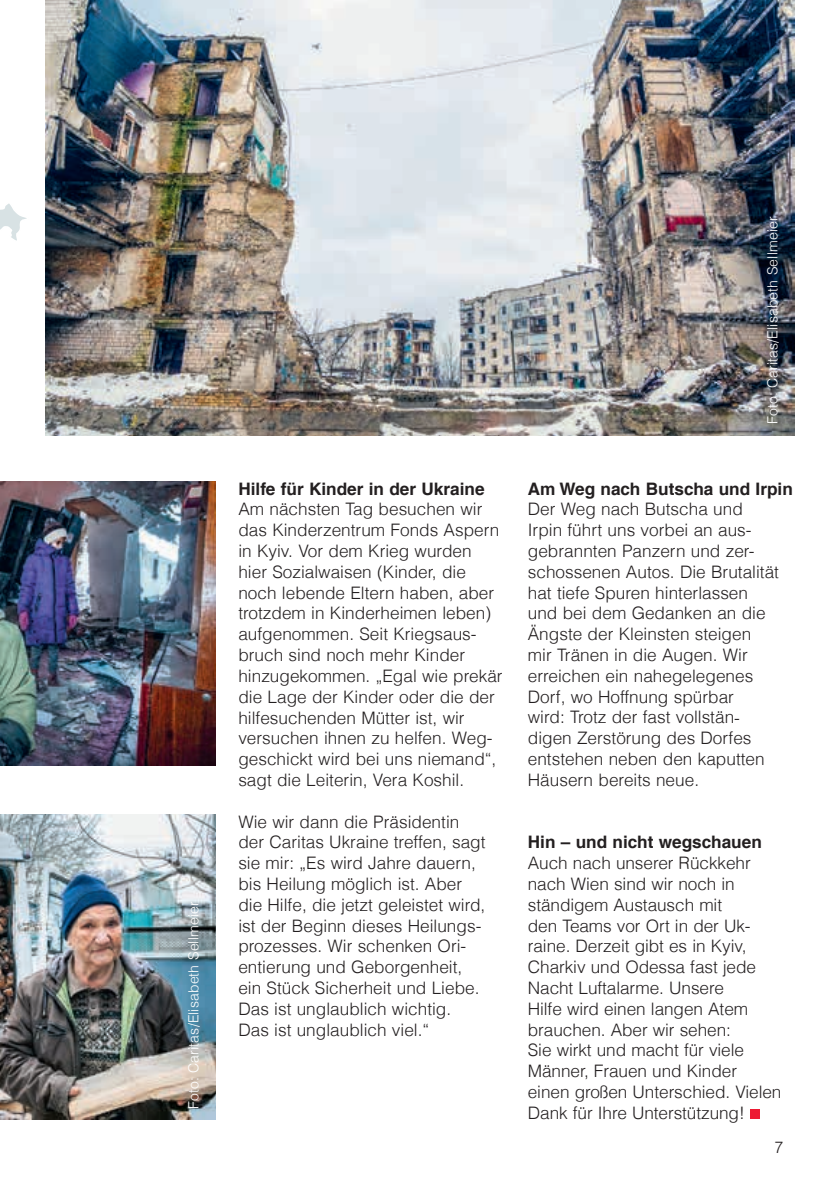
<style>
.page{position:relative;width:840px;height:1191px;background:#fff}
.page>*{position:absolute;margin:0;border:0;box-sizing:border-box;transform-origin:0 0}
.t1{font:300 17.2px/20.8px "Helvetica LT Com";color:#231f20}
.t2{font:700 17.2px "Helvetica LT Com";color:#231f20}
.t3{font:300 16px "Helvetica LT Com";color:#231f20}
.t4{font:300 14px "Helvetica LT Com";letter-spacing:.01em;color:#fff}
</style>
<div class="page">
<svg style="left:0;top:203px;width:27px;height:38px"></svg>
<img style="left:45px;top:0;width:749px;height:435px">
<img style="left:0;top:815px;width:215px;height:304px">
<img style="left:0;top:481px;width:215px;height:284px">
<div style="left:749px;top:1109px;width:10px;height:9px;background:#ed1a33"></div>
<p class="t4" style="left:185px;top:1109px;width:209px;rotate:-90deg">Foto: Caritas/Elisabeth Sellmeier</p>
<p class="t2" style="left:238px;top:478px;width:247px">Hilfe für Kinder in der Ukraine</p>
<p class="t1" style="left:238px;top:499px;width:265px">Am nächsten Tag besuchen wir das Kinderzentrum Fonds Aspern in Kyiv. Vor dem Krieg wurden hier Sozialwaisen (Kinder, die noch lebende Eltern haben, aber trotzdem in Kinderheimen leben) aufgenommen. Seit Kriegsaus&shy;bruch sind noch mehr Kinder hinzugekommen. „Egal wie prekär die Lage der Kinder oder die der hilfesuchenden Mütter ist, wir versuchen ihnen zu helfen. Weg&shy;geschickt wird bei uns niemand“, sagt die Leiterin, Vera Koshil.</p>
<p class="t1" style="left:238px;top:811px;width:248px">Wie wir dann die Präsidentin der Caritas Ukraine treffen, sagt sie mir: „Es wird Jahre dauern, bis Heilung möglich ist. Aber die Hilfe, die jetzt geleistet wird, ist der Beginn dieses Heilungs&shy;prozesses. Wir schenken Ori&shy;entierung und Geborgenheit, ein Stück Sicherheit und Liebe.<br>Das ist unglaublich wichtig.<br>Das ist unglaublich viel.“</p>
<p class="t4" style="left:763px;top:424px;width:209px;rotate:-90deg">Foto: Caritas/Elisabeth Sellmeier</p>
<p class="t2" style="left:527px;top:478px;width:266px">Am Weg nach Butscha und Irpin</p>
<p class="t1" style="left:527px;top:499px;width:252px">Der Weg nach Butscha und<br>Irpin führt uns vorbei an aus&shy;gebrannten Panzern und zer&shy;schossenen Autos. Die Brutalität hat tiefe Spuren hinterlassen und bei dem Gedanken an die<br>Ängste der Kleinsten steigen mir Tränen in die Augen. Wir erreichen ein nahegelegenes<br>Dorf, wo Hoffnung spürbar<br>wird: Trotz der fast vollstän&shy;digen Zerstörung des Dorfes entstehen neben den kaputten<br>Häusern bereits neue.</p>
<p class="t2" style="left:527px;top:832px;width:235px">Hin – und nicht wegschauen</p>
<p class="t1" style="left:527px;top:852px;width:255px">Auch nach unserer Rückkehr nach Wien sind wir noch in ständigem Austausch mit<br>den Teams vor Ort in der Uk&shy;raine. Derzeit gibt es in Kyiv,<br>Charkiv und Odessa fast jede<br>Nacht Luftalarme. Unsere<br>Hilfe wird einen langen Atem brauchen. Aber wir sehen:<br>Sie wirkt und macht für viele<br>Männer, Frauen und Kinder einen großen Unterschied. Vielen<br>Dank für Ihre Unterstützung!</p>
<p class="t3" style="left:773px;top:1137px;width:10px">7</p>
</div>
